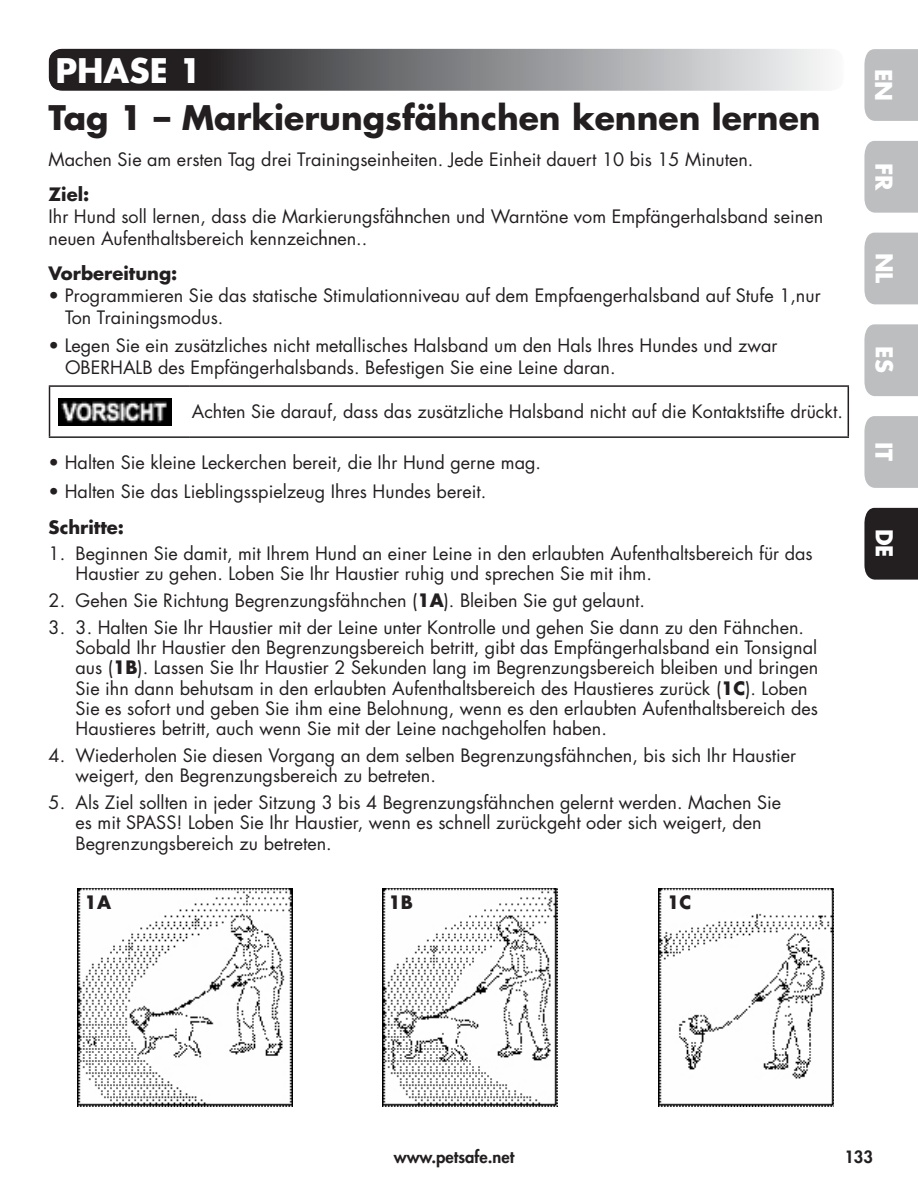
<style>
.page{position:relative;width:918px;height:1188px;background:#fff}
.page>*{position:absolute;margin:0;border:0;box-sizing:border-box;transform-origin:0 0}
.t1{font:700 33px "Futura Std";color:#231f20}
.t2{font:700 33px "Futura Std";color:#fff}
.t3{font:700 22.65px "Futura Std";color:#fff}
.t4{font:18px/20.1px "Futura Std";color:#231f20}
.t5{font:700 18px "Futura Std";color:#231f20}
.t6{font:800 16.5px "Futura Std";color:#231f20}
.s1{font-weight:700}
.s2{font-weight:500}
</style>
<div class="page">
<div style="left:864px;top:49px;width:54px;height:72px;background:#bcbec0"></div>
<div style="left:864px;top:141px;width:54px;height:72px;background:#bcbec0"></div>
<div style="left:864px;top:233px;width:54px;height:71px;background:#bcbec0"></div>
<div style="left:864px;top:324px;width:54px;height:72px;background:#bcbec0"></div>
<div style="left:864px;top:416px;width:54px;height:72px;background:#bcbec0"></div>
<div style="left:864px;top:508px;width:54px;height:72px;background:#231f20"></div>
<svg style="left:49px;top:49px;width:777px;height:42px;background:#7a7a7c"></svg>
<hr style="left:49px;top:385px;width:140px;height:2px;background:#231f20">
<hr style="left:49px;top:387px;width:1px;height:49px;background:#231f20">
<hr style="left:189px;top:385px;width:660px;height:2px;background:#231f20">
<hr style="left:848px;top:387px;width:1px;height:49px;background:#231f20">
<hr style="left:49px;top:436px;width:140px;height:2px;background:#231f20">
<hr style="left:189px;top:436px;width:660px;height:2px;background:#231f20">
<img style="left:58px;top:399px;width:114px;height:27px">
<img style="left:78px;top:888px;width:214px;height:218px">
<img style="left:382px;top:888px;width:175px;height:218px">
<img style="left:659px;top:888px;width:175px;height:218px">
<h1 class="t2" style="left:55px;top:49px;width:148px">PHASE 1</h1>
<h1 class="t1" style="left:49px;top:96px;width:774px">Tag 1 – Markierungsfähnchen kennen lernen</h1>
<p class="t4" style="left:49px;top:149px;width:706px">Machen Sie am ersten Tag drei Trainingseinheiten. Jede Einheit dauert 10 bis 15 Minuten.</p>
<p class="t4" style="left:49px;top:184px;width:776px;line-height:21.6px"><span class="s1">Ziel:<br></span>Ihr Hund soll lernen, dass die Markierungsfä<span class="s2">hn</span>chen und Warntöne vom Empfängerhalsband seinen neuen Aufenthaltsbereich kennzeic<span class="s2">hn</span>en..</p>
<p class="t5" style="left:49px;top:262px;width:130px">Vorbereitung:</p>
<p class="t4" style="left:65px;top:285px;width:757px;line-height:21.6px;text-indent:-17px">• Programmieren Sie das statische Stimulationniveau auf dem Empfaengerhalsband auf Stufe 1,nur<br>Ton Trainingsmodus.</p>
<p class="t4" style="left:65px;top:335px;width:714px;line-height:21.6px;text-indent:-17px">• Legen Sie ein zusätzliches nicht metallisches Halsband um den Hals Ihres Hundes und zwar<br>OBERHALB des Empfängerhalsbands. Befestigen Sie eine Leine daran.</p>
<p class="t4" style="left:192px;top:401px;width:653px">Achten Sie darauf, dass das zusätzliche Halsband nicht auf die Kontaktstifte drückt.</p>
<p class="t4" style="left:49px;top:453px;width:494px">• Halten Sie kleine Leckerchen bereit, die Ihr Hund gerne mag.</p>
<p class="t4" style="left:49px;top:481px;width:439px">• Halten Sie das Lieblingsspielzeug Ihres Hundes bereit.</p>
<p class="t5" style="left:49px;top:515px;width:77px">Schritte:</p>
<p class="t4" style="left:76px;top:544px;width:739px;text-indent:-27px">1. Beginnen Sie damit, mit Ihrem Hund an einer Leine in den erlaubten Aufenthaltsbereich für das<br>Haustier zu gehen. Loben Sie Ihr Haustier ruhig und sprechen Sie mit ihm.</p>
<p class="t4" style="left:49px;top:591px;width:598px">2. Gehen Sie Richtung Begrenzungsfähnchen (<span class="s1">1A</span>). Bleiben Sie gut gelaunt.</p>
<p class="t4" style="left:76px;top:618px;width:744px;text-indent:-27px">3. 3. Halten Sie Ihr Haustier mit der Leine unter Kontrolle und gehen Sie dann zu den Fähnchen.<br>Sobald Ihr Haustier den Begrenzungsbereich betritt, gibt das Empfängerhalsband ein Tonsignal aus (<span class="s1">1B</span>). Lassen Sie Ihr Haustier 2 Sekunden lang im Begrenzungsbereich bleiben und bringen Sie ihn dann behutsam in den erlaubten Aufenthaltsbereich des Haustieres zurück (<span class="s1">1C</span>). Loben Sie es sofort und geben Sie ihm eine Belohnung, wenn es den erlaubten Aufenthaltsbereich des Haustieres betritt, auch wenn Sie mit der Leine nachgeholfen haben.</p>
<p class="t4" style="left:76px;top:745px;width:722px;text-indent:-27px">4. Wiederholen Sie diesen Vorgang an dem selben Begrenzungsfähnchen, bis sich Ihr Haustier weigert, den Begrenzungsbereich zu betreten.</p>
<p class="t4" style="left:76px;top:792px;width:707px;line-height:20.9px;text-indent:-27px">5. Als Ziel sollten in jeder Sitzung 3 bis 4 Begrenzungsfähnchen gelernt werden. Machen Sie es mit SPASS! Loben Sie Ihr Haustier, wenn es schnell zurückgeht oder sich weigert, den<br>Begrenzungsbereich zu betreten.</p>
<p class="t5" style="left:85px;top:890px;width:28px">1A</p>
<p class="t5" style="left:389px;top:890px;width:26px">1B</p>
<p class="t5" style="left:667px;top:890px;width:26px">1C</p>
<p class="t3" style="left:896px;top:69px;width:34px;rotate:90deg">EN</p>
<p class="t3" style="left:897px;top:163px;width:29px;rotate:90deg">FR</p>
<p class="t3" style="left:897px;top:253px;width:32px;rotate:90deg">NL</p>
<p class="t3" style="left:897px;top:346px;width:28px;rotate:90deg">ES</p>
<p class="t3" style="left:897px;top:442px;width:21px;rotate:90deg">IT</p>
<p class="t3" style="left:897px;top:529px;width:30px;rotate:90deg">DE</p>
<p class="t6" style="left:394px;top:1149px;width:122px">www.petsafe.net</p>
<p class="t6" style="left:844px;top:1147px;width:30px">133</p>
</div>
